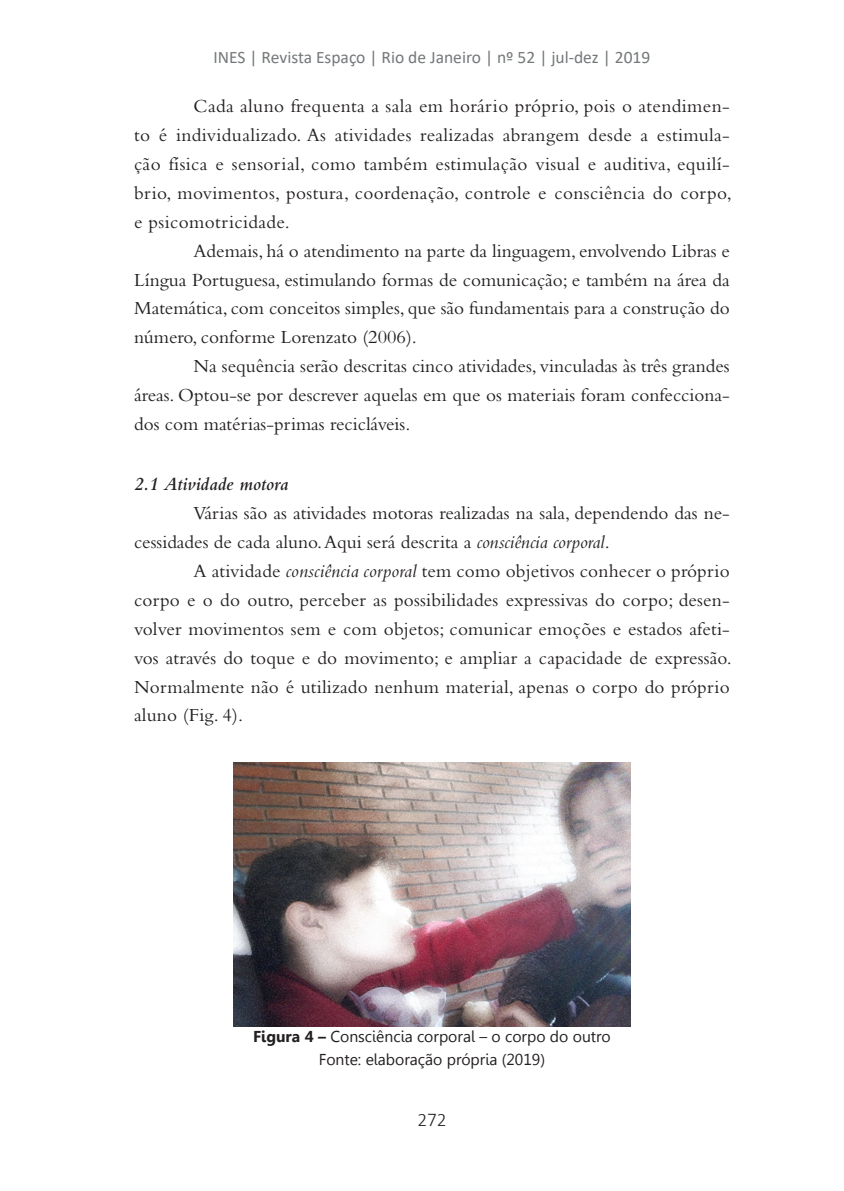
<style>
.page{position:relative;width:844px;height:1191px;background:#fff}
.page>*{position:absolute;margin:0;border:0;box-sizing:border-box;transform-origin:0 0}
.TEXTO{font:19.25px/28.9px "Bembo Std";color:#231f20;text-align:justify}
.subentretítulo{font:italic 600 19.25px "Bembo Std";color:#231f20}
.t1{font:300 19.25px "Calibri";color:#231f20}
.t2{font:17.5px "Calibri";color:#74787a}
.legenda{font:15.75px "Gisha";color:#231f20}
.s1{font-family:"Bembo Italic Os F"}
.s2{font-weight:700}
</style>
<div class="page">
<img style="left:233px;top:763px;width:397px;height:263px">
<p class="t2" style="left:213px;top:45px;width:438px">INES | Revista Espaço | Rio de Janeiro | nº 52 | jul-dez | 2019</p>
<p class="TEXTO" style="left:134px;top:91px;width:599px;text-indent:60px">Cada aluno frequenta a sala em horário próprio, pois o atendimen&shy;to é individualizado. As atividades realizadas abrangem desde a estimula&shy;ção física e sensorial, como também estimulação visual e auditiva, equilí&shy;brio, movimentos, postura, coordenação, controle e consciência do corpo, e psicomotricidade.</p>
<p class="TEXTO" style="left:134px;top:236px;width:597px;text-indent:60px">Ademais, há o atendimento na parte da linguagem, envolvendo Libras e Língua Portuguesa, estimulando formas de comunicação; e também na área da Matemática, com conceitos simples, que são fundamentais para a construção do número, conforme Lorenzato (2006).</p>
<p class="TEXTO" style="left:134px;top:351px;width:597px;text-indent:60px">Na sequência serão descritas cinco atividades, vinculadas às três grandes áreas. Optou-se por descrever aquelas em que os materiais foram confecciona&shy;dos com matérias-primas recicláveis.</p>
<p class="subentretítulo" style="left:134px;top:474px;width:156px">2.1 Atividade motora</p>
<p class="TEXTO" style="left:134px;top:498px;width:597px;text-indent:60px">Várias são as atividades motoras realizadas na sala, dependendo das ne&shy;cessidades de cada aluno. Aqui será descrita a <span class="s1">consciência corporal</span>.</p>
<p class="TEXTO" style="left:134px;top:556px;width:599px;text-indent:60px">A atividade <span class="s1">consciência corporal</span> tem como objetivos conhecer o próprio corpo e o do outro, perceber as possibilidades expressivas do corpo; desen&shy;volver movimentos sem e com objetos; comunicar emoções e estados afeti&shy;vos através do toque e do movimento; e ampliar a capacidade de expressão.<br>Normalmente não é utilizado nenhum material, apenas o corpo do próprio aluno (Fig. 4).</p>
<p class="legenda" style="left:253px;top:1027px;width:359px"><span class="s2">Figura 4 –</span> Consciência corporal – o corpo do outro</p>
<p class="legenda" style="left:318px;top:1050px;width:228px">Fonte: elaboração própria (2019)</p>
<p class="t1" style="left:417px;top:1108px;width:31px">272</p>
</div>
